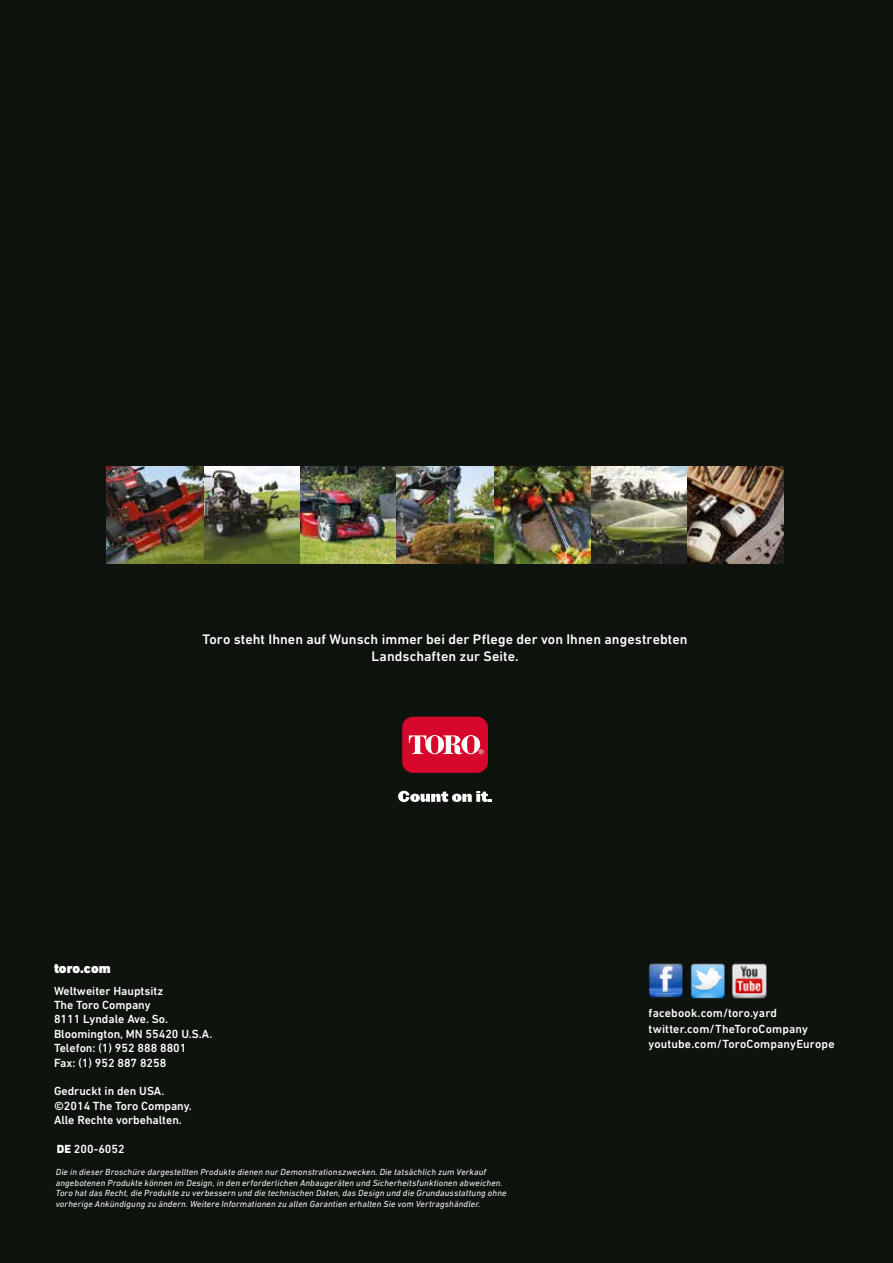
<style>
.page{position:relative;width:893px;height:1263px;background:#0e130e}
.page>*{position:absolute;margin:0;border:0;box-sizing:border-box;transform-origin:0 0}
.t1{font:500 14.1px/17px "DIN Next LT Pro";letter-spacing:.005em;color:#fff;text-align:center}
.t2{font:900 14.1px "DIN Next LT Pro";color:#fff}
.t3{font:500 12px/14.4px "DIN Next LT Pro";color:#fff}
.t4{font:italic 9px/10.8px "DIN Next LT Pro";letter-spacing:.015em;color:#fff}
.s1{font-weight:800}
</style>
<div class="page">
<img style="left:300px;top:466px;width:484px;height:97px">
<img style="left:203px;top:466px;width:97px;height:97px">
<img style="left:493px;top:466px;width:97px;height:97px">
<img style="left:106px;top:466px;width:97px;height:97px">
<img style="left:396px;top:466px;width:97px;height:97px">
<svg style="left:398px;top:791px;width:94px;height:11px"></svg>
<div style="left:402px;top:717px;width:86px;height:56px;background:#d6072b;border-radius:11px"></div>
<svg style="left:409px;top:735px;width:75px;height:19px"></svg>
<img style="left:648px;top:963px;width:35px;height:35px">
<img style="left:690px;top:963px;width:77px;height:36px">
<h1 class="t1" style="left:203px;top:631px;width:486px">Toro steht Ihnen auf Wunsch immer bei der Pflege der von Ihnen angestrebten<br>Landschaften zur Seite.</h1>
<h1 class="t2" style="left:54px;top:960px;width:58px">toro.com</h1>
<h2 class="t3" style="left:54px;top:983px;width:160px">Weltweiter Hauptsitz<br>The Toro Company<br>8111 Lyndale Ave. So.<br>Bloomington, MN 55420 U.S.A.<br>Telefon: (1) 952 888 8801<br>Fax: (1) 952 887 8258</h2>
<h2 class="t3" style="left:54px;top:1084px;width:139px">Gedruckt in den USA. ©2014 The Toro Company.<br>Alle Rechte vorbehalten.</h2>
<h2 class="t3" style="left:57px;top:1142px;width:69px"><span class="s1">DE</span> 200-6052</h2>
<p class="t4" style="left:56px;top:1166px;width:452px">Die in dieser Broschüre dargestellten Produkte dienen nur Demonstrationszwecken. Die tatsächlich zum Verkauf angebotenen Produkte können im Design, in den erforderlichen Anbaugeräten und Sicherheitsfunktionen abweichen.<br>Toro hat das Recht, die Produkte zu verbessern und die technischen Daten, das Design und die Grundausstattung ohne vorherige Ankündigung zu ändern. Weitere Informationen zu allen Garantien erhalten Sie vom Vertragshändler.</p>
<h2 class="t3" style="left:649px;top:1005px;width:188px;line-height:15.6px">facebook.com/toro.yard twitter.com/TheToroCompany youtube.com/ToroCompanyEurope</h2>
</div>
